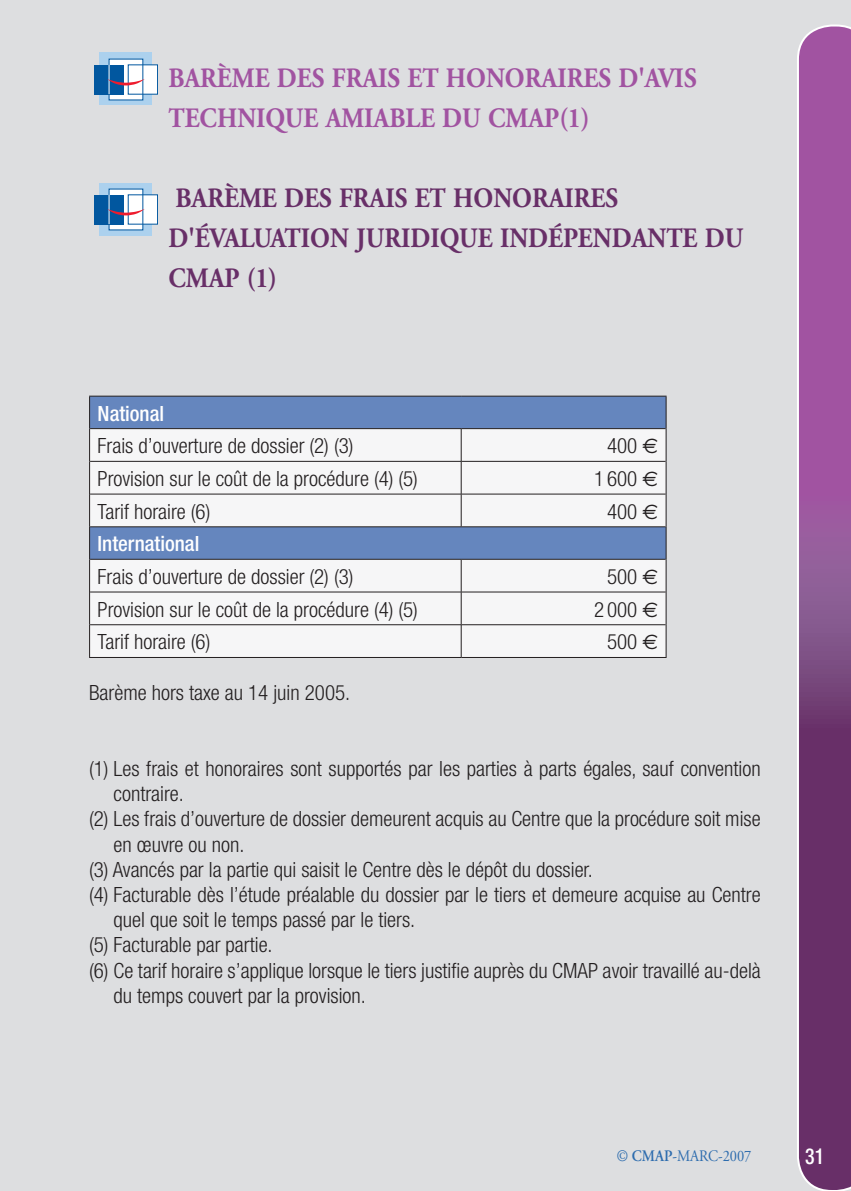
<style>
.page{position:relative;width:851px;height:1191px;background:#fff}
.page>*{position:absolute;margin:0;border:0;box-sizing:border-box;transform-origin:0 0}
.t1{font:700 28px/40px "Adobe Garamond";color:#682f68;scale:.9 1}
.t2{font:700 28px/40px "Adobe Garamond";color:#a153a1;scale:.9 1}
.t3{font:500 condensed 22px "Helvetica Neue";color:#fff;scale:.9 1}
.t4{font:300 condensed 21px "Helvetica Neue";color:#231f20}
.t5{font:500 condensed 21px "Helvetica Neue";color:#fff}
.t6{font:16px "Adobe Garamond Pro";color:#2d6cae;scale:.9 1}
.s1{font-family:"Euro Sans";font-weight:400;font-stretch:normal}
.s2{font-weight:600}
</style>
<div class="page">
<div style="left:0;top:0;width:850px;height:1191px;background:#dddee0"></div>
<div style="left:90px;top:397px;width:575px;height:31px;background:#6586be"></div>
<svg style="left:90px;top:429px;width:575px;height:228px;background:#dfe4ec"></svg>
<hr style="left:89px;top:396px;width:372px;height:1px;background:#231f20">
<hr style="left:89px;top:397px;width:1px;height:31px;background:#231f20">
<hr style="left:461px;top:396px;width:205px;height:1px;background:#231f20">
<hr style="left:665px;top:397px;width:1px;height:31px;background:#231f20">
<hr style="left:89px;top:428px;width:1px;height:33px;background:#231f20">
<hr style="left:665px;top:428px;width:1px;height:33px;background:#231f20">
<hr style="left:89px;top:461px;width:1px;height:33px;background:#231f20">
<hr style="left:665px;top:461px;width:1px;height:33px;background:#231f20">
<hr style="left:89px;top:494px;width:1px;height:33px;background:#231f20">
<hr style="left:665px;top:494px;width:1px;height:33px;background:#231f20">
<hr style="left:89px;top:527px;width:1px;height:32px;background:#231f20">
<hr style="left:665px;top:527px;width:1px;height:32px;background:#231f20">
<hr style="left:89px;top:559px;width:1px;height:33px;background:#231f20">
<hr style="left:665px;top:559px;width:1px;height:33px;background:#231f20">
<hr style="left:89px;top:592px;width:1px;height:33px;background:#231f20">
<hr style="left:665px;top:592px;width:1px;height:33px;background:#231f20">
<hr style="left:89px;top:625px;width:1px;height:32px;background:#231f20">
<hr style="left:665px;top:625px;width:1px;height:32px;background:#231f20">
<hr style="left:89px;top:657px;width:372px;height:1px;background:#231f20">
<hr style="left:461px;top:657px;width:205px;height:1px;background:#231f20">
<hr style="left:90px;top:428px;width:371px;height:1px;background:#231f20">
<hr style="left:461px;top:428px;width:204px;height:1px;background:#231f20">
<hr style="left:461px;top:429px;width:1px;height:32px;background:#231f20">
<hr style="left:90px;top:461px;width:371px;height:1px;background:#231f20">
<hr style="left:461px;top:461px;width:204px;height:1px;background:#231f20">
<hr style="left:461px;top:461px;width:1px;height:33px;background:#231f20">
<hr style="left:90px;top:494px;width:371px;height:1px;background:#231f20">
<hr style="left:461px;top:494px;width:204px;height:1px;background:#231f20">
<hr style="left:461px;top:494px;width:1px;height:32px;background:#231f20">
<hr style="left:90px;top:526px;width:371px;height:1px;background:#231f20">
<hr style="left:461px;top:526px;width:204px;height:1px;background:#231f20">
<hr style="left:90px;top:559px;width:371px;height:1px;background:#231f20">
<hr style="left:461px;top:559px;width:204px;height:1px;background:#231f20">
<hr style="left:461px;top:559px;width:1px;height:33px;background:#231f20">
<hr style="left:90px;top:591px;width:371px;height:1px;background:#231f20">
<hr style="left:461px;top:591px;width:204px;height:1px;background:#231f20">
<hr style="left:461px;top:592px;width:1px;height:32px;background:#231f20">
<hr style="left:90px;top:624px;width:371px;height:1px;background:#231f20">
<hr style="left:461px;top:624px;width:204px;height:1px;background:#231f20">
<hr style="left:461px;top:625px;width:1px;height:32px;background:#231f20">
<div style="left:99px;top:53px;width:53px;height:52px;background:#acd1ee"></div>
<div style="left:99px;top:183px;width:53px;height:52px;background:#acd1ee"></div>
<div style="left:94px;top:65px;width:30px;height:29px;background:#01579f"></div>
<div style="left:128px;top:65px;width:30px;height:29px;border:1px solid #01579f"></div>
<svg style="left:107px;top:59px;width:50px;height:41px"></svg>
<div style="left:94px;top:195px;width:30px;height:29px;background:#01579f"></div>
<div style="left:128px;top:195px;width:30px;height:29px;border:1px solid #01579f"></div>
<svg style="left:107px;top:189px;width:50px;height:41px"></svg>
<svg style="left:797px;top:25px;width:53px;height:1166px;background:#8a4d8b"></svg>
<h1 class="t2" style="left:168px;top:58px;width:588px">BARÈME DES FRAIS ET HONORAIRES D'AVIS<br>TECHNIQUE AMIABLE DU CMAP(1)</h1>
<h1 class="t1" style="left:168px;top:178px;width:640px">BARÈME DES FRAIS ET HONORAIRES<br>D'ÉVALUATION JURIDIQUE INDÉPENDANTE DU<br>CMAP (1)</h1>
<p class="t5" style="left:98px;top:400px;width:68px">National</p>
<p class="t4" style="left:98px;top:434px;width:257px">Frais d’ouverture de dossier (2) (3)</p>
<p class="t4" style="left:607px;top:434px;width:53px">400 <span class="s1">€</span></p>
<p class="t4" style="left:98px;top:466px;width:322px">Provision sur le coût de la procédure (4) (5)</p>
<p class="t4" style="left:594px;top:466px;width:65px">1600 <span class="s1">€</span></p>
<p class="t4" style="left:98px;top:499px;width:114px">Tarif horaire (6)</p>
<p class="t4" style="left:607px;top:499px;width:53px">400 <span class="s1">€</span></p>
<p class="t5" style="left:98px;top:531px;width:103px">International</p>
<p class="t4" style="left:98px;top:564px;width:257px">Frais d’ouverture de dossier (2) (3)</p>
<p class="t4" style="left:607px;top:564px;width:53px">500 <span class="s1">€</span></p>
<p class="t4" style="left:98px;top:597px;width:322px">Provision sur le coût de la procédure (4) (5)</p>
<p class="t4" style="left:594px;top:597px;width:65px">2000 <span class="s1">€</span></p>
<p class="t4" style="left:98px;top:630px;width:114px">Tarif horaire (6)</p>
<p class="t4" style="left:607px;top:630px;width:53px">500 <span class="s1">€</span></p>
<p class="t4" style="left:89px;top:681px;width:262px">Barème hors taxe au 14 juin 2005.</p>
<p class="t4" style="left:89px;top:756px;width:673px">(1) Les frais et honoraires sont supportés par les parties à parts égales, sauf convention</p>
<p class="t4" style="left:113px;top:781px;width:72px">contraire.</p>
<p class="t4" style="left:89px;top:807px;width:673px">(2) Les frais d’ouverture de dossier demeurent acquis au Centre que la procédure soit mise</p>
<p class="t4" style="left:113px;top:832px;width:132px">en œuvre ou non.</p>
<p class="t4" style="left:89px;top:857px;width:505px">(3) Avancés par la partie qui saisit le Centre dès le dépôt du dossier.</p>
<p class="t4" style="left:89px;top:882px;width:673px">(4) Facturable dès l’étude préalable du dossier par le tiers et demeure acquise au Centre</p>
<p class="t4" style="left:113px;top:907px;width:303px">quel que soit le temps passé par le tiers.</p>
<p class="t4" style="left:89px;top:933px;width:185px">(5) Facturable par partie.</p>
<p class="t4" style="left:89px;top:958px;width:673px">(6) Ce tarif horaire s’applique lorsque le tiers justifie auprès du CMAP avoir travaillé au-delà</p>
<p class="t4" style="left:113px;top:983px;width:254px">du temps couvert par la provision.</p>
<p class="t6" style="left:616px;top:1146px;width:151px">© <span class="s2">CMAP</span>-MARC-2007</p>
<p class="t3" style="left:805px;top:1142px;width:23px">31</p>
</div>
